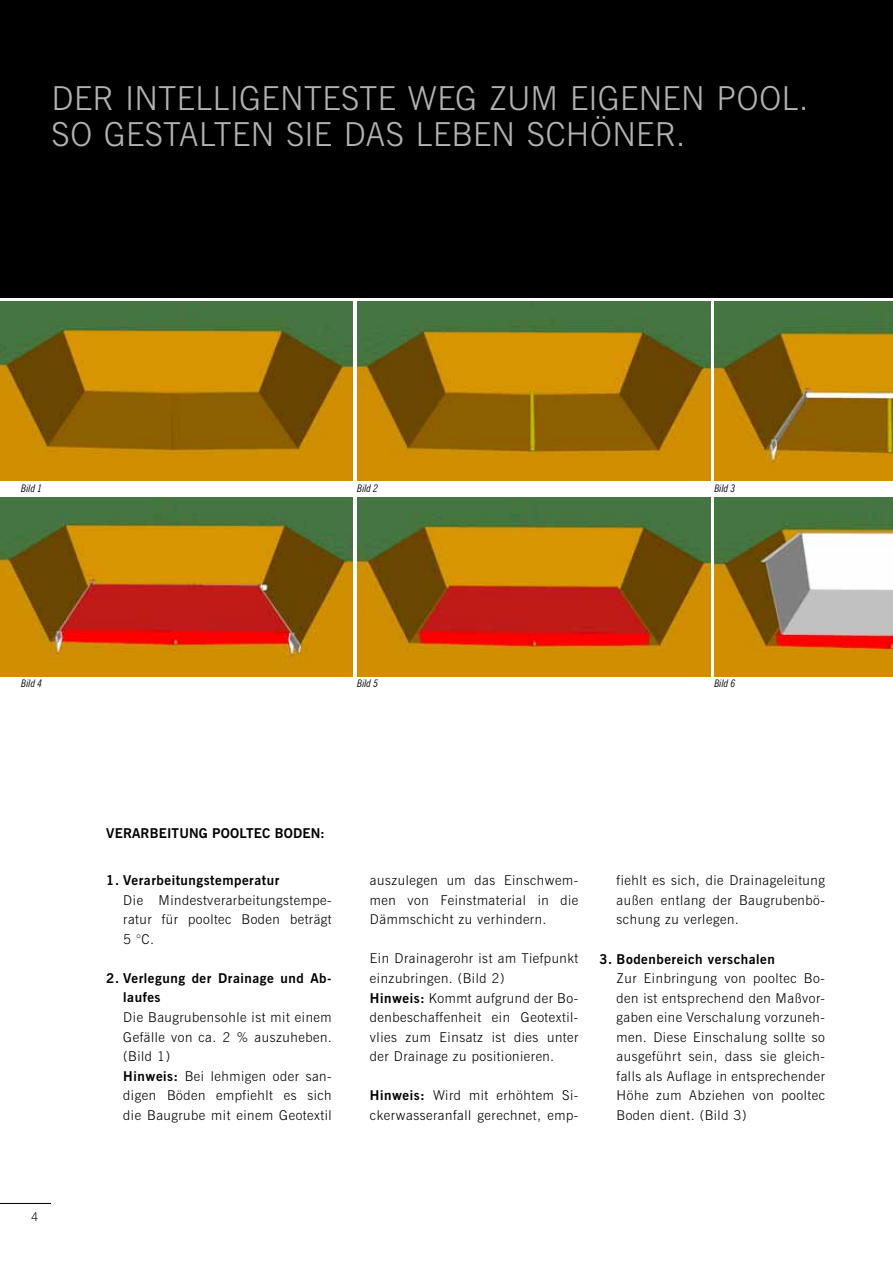
<style>
.page{position:relative;width:893px;height:1263px;background:#fff}
.page>*{position:absolute;margin:0;border:0;box-sizing:border-box;transform-origin:0 0}
.t1{font:300 33px "News Gothic BT";letter-spacing:.01em;color:#b1b2b3}
.t2{font:300 13.5px/19.5px "News Gothic BT";letter-spacing:.04em;color:#000;text-align:justify}
.t3{font:700 13.5px/19.5px "News Gothic BT";letter-spacing:.04em;color:#000}
.t4{font:300 12px "News Gothic BT";color:#000}
.t5{font:italic condensed 10.5px "News Gothic BT";letter-spacing:.01em;color:#000}
.s1{font-weight:700}
</style>
<div class="page">
<hr style="left:0;top:1203px;width:51px;height:1px;background:#000">
<div style="left:0;top:0;width:893px;height:298px;background:#000"></div>
<img style="left:0;top:302px;width:353px;height:178px">
<img style="left:357px;top:302px;width:353px;height:178px">
<img style="left:714px;top:302px;width:179px;height:178px">
<img style="left:0;top:497px;width:353px;height:179px">
<img style="left:357px;top:497px;width:353px;height:179px">
<img style="left:714px;top:497px;width:179px;height:179px">
<h1 class="t1" style="left:52px;top:79px;width:686px">Der intellig enteste Weg zum eig en en poo</h1>
<h1 class="t1" style="left:781px;top:79px;width:29px">l.</h1>
<h1 class="t1" style="left:52px;top:115px;width:537px">So g estalten sie das leben schön</h1>
<h1 class="t1" style="left:636px;top:115px;width:51px">er.</h1>
<p class="t5" style="left:21px;top:482px;width:22px">Bild 1</p>
<p class="t5" style="left:357px;top:482px;width:22px">Bild 2</p>
<p class="t5" style="left:714px;top:482px;width:22px">Bild 3</p>
<p class="t5" style="left:21px;top:677px;width:22px">Bild 4</p>
<p class="t5" style="left:357px;top:677px;width:22px">Bild 5</p>
<p class="t5" style="left:714px;top:677px;width:22px">Bild 6</p>
<p class="t4" style="left:31px;top:1209px;width:9px">4</p>
<p class="t3" style="left:106px;top:823px;width:18px">Verarbeitung</p>
<p class="t3" style="left:212px;top:823px;width:18px">Pooltec</p>
<p class="t3" style="left:275px;top:823px;width:19px">Boden</p>
<p class="t3" style="left:320px;top:823px;width:6px">:</p>
<p class="t3" style="left:106px;top:871px;width:175px">1. Verarbeitungstemperatur</p>
<p class="t2" style="left:123px;top:890px;width:210px;text-indent:-17px">D ie M indestverarbeitungstempe&shy;ratur für pooltec Boden beträgt 5 °C.</p>
<p class="t3" style="left:123px;top:968px;width:210px;text-indent:-17px">2. Verlegung der Drainage und Ab&shy;laufes</p>
<p class="t2" style="left:123px;top:1007px;width:210px;text-align:left;text-indent:-17px">Die Baugrubensohle ist mit einem<br>Gefälle von ca. 2 % auszuheben. (Bild 1)<br><span class="s1">Hinweis:</span> Bei lehmigen oder san&shy;digen Böden empfiehlt es sich die Baugrube mit einem Geotextil</p>
<p class="t2" style="left:370px;top:871px;width:210px">auszulegen um das Einschwem&shy;men von Feinstmaterial in die Dämmschicht zu verhindern.</p>
<p class="t2" style="left:370px;top:949px;width:210px;text-align:left">Ein Drainagerohr ist am Tiefpunkt einzubringen. (Bild 2)<br><span class="s1">Hinweis:</span> Kommt aufgrund der Bo&shy;denbeschaffenheit ein Geotextil&shy;vlies zum Einsatz ist dies unter der Drainage zu positionieren.</p>
<p class="t2" style="left:370px;top:1085px;width:210px"><span class="s1">Hinweis:</span> Wird mit erhöhtem Si&shy;ckerwasseranfall gerechnet, emp-</p>
<p class="t2" style="left:617px;top:871px;width:210px">fiehlt es sich, die Drainageleitung außen entlang der Baugrubenbö&shy;schung zu verlegen.</p>
<p class="t3" style="left:600px;top:949px;width:177px">3. Bodenbereich verschalen</p>
<p class="t2" style="left:617px;top:968px;width:210px">Zur Einbringung von pooltec Bo&shy;den ist entsprechend den Maßvor&shy;gaben eine Verschalung vorzuneh&shy;men. Diese Einschalung sollte so ausgeführt sein, dass sie gleich&shy;falls als Auflage in entsprechender Höhe zum Abziehen von pooltec Boden dient. (Bild 3)</p>
</div>
